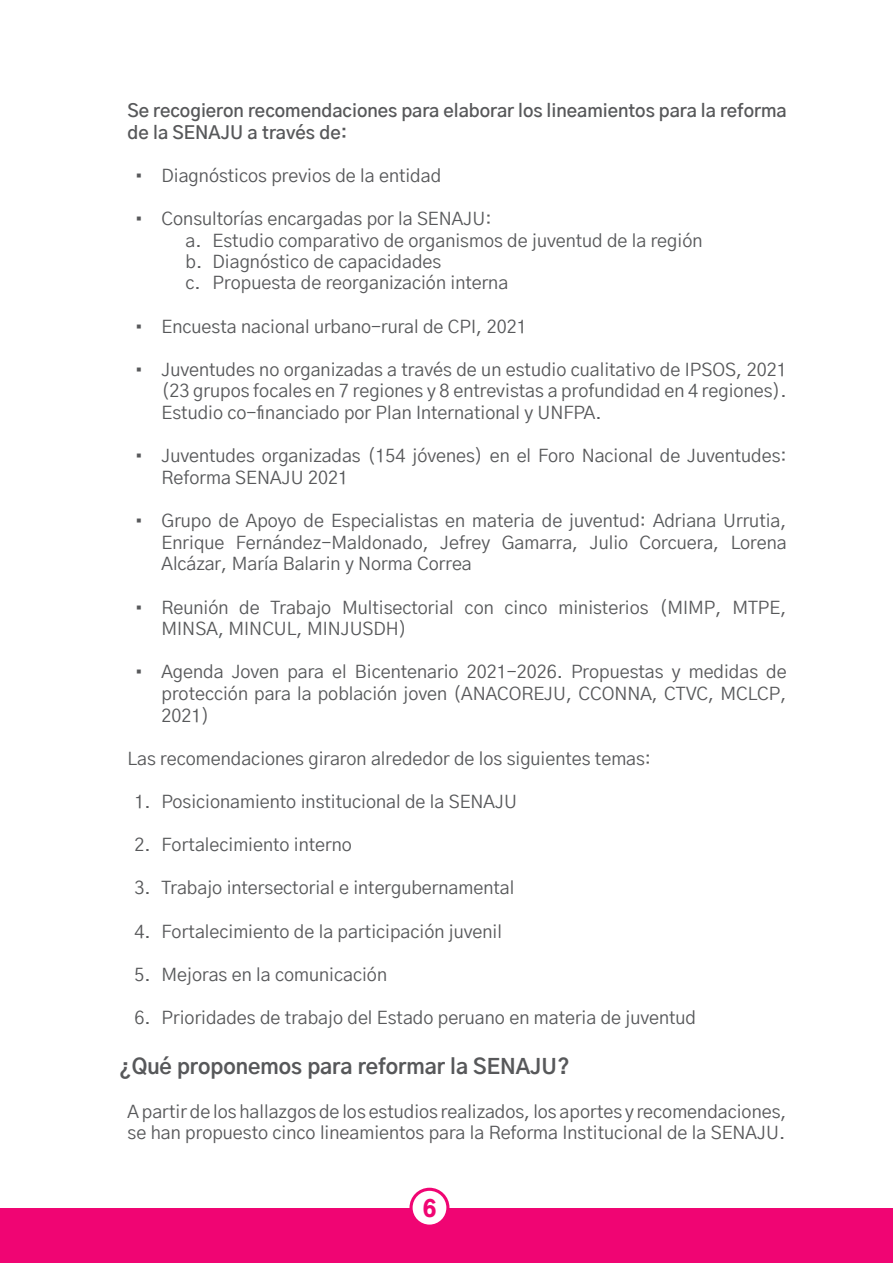
<style>
.page{position:relative;width:893px;height:1263px;background:#fff}
.page>*{position:absolute;margin:0;border:0;box-sizing:border-box;transform-origin:0 0}
.t1{font:900 22.5px "Gothic A1";color:#f00573}
.t2{font:700 21px "Gothic A1";color:#57585a}
.t3{font:18px/21.6px "Gothic A1";color:#57585a;text-align:justify}
.t4{font:600 18px/21.6px "Gothic A1";color:#57585a}
</style>
<div class="page">
<div style="left:0;top:1209px;width:893px;height:54px;background:#f00573"></div>
<svg style="left:409px;top:1188px;width:40px;height:40px"></svg>
<div style="left:413px;top:1191px;width:33px;height:33px;background:#fff;border-radius:50%"></div>
<p class="t4" style="left:128px;top:99px;width:661px">Se recogieron recomendaciones para elaborar los lineamientos para la reforma de la SENAJU a través de:</p>
<p class="t3" style="left:135px;top:164px;width:308px">• Diagnósticos previos de la entidad</p>
<p class="t3" style="left:135px;top:207px;width:358px">• Consultorías encargadas por la SENAJU:</p>
<p class="t3" style="left:186px;top:229px;width:518px">a. Estudio comparativo de organismos de juventud de la región</p>
<p class="t3" style="left:186px;top:250px;width:257px">b. Diagnóstico de capacidades</p>
<p class="t3" style="left:186px;top:272px;width:324px">c. Propuesta de reorganización interna</p>
<p class="t3" style="left:135px;top:315px;width:394px">• Encuesta nacional urbano-rural de CPI, 2021</p>
<p class="t3" style="left:162px;top:358px;width:627px;text-indent:-27px">• Juventudes no organizadas a través de un estudio cualitativo de IPSOS, 2021 (23 grupos focales en 7 regiones y 8 entrevistas a profundidad en 4 regiones).<br>Estudio co-financiado por Plan International y UNFPA.</p>
<p class="t3" style="left:162px;top:444px;width:627px;text-indent:-27px">• Juventudes organizadas (154 jóvenes) en el Foro Nacional de Juventudes:<br>Reforma SENAJU 2021</p>
<p class="t3" style="left:162px;top:509px;width:627px;text-indent:-27px">• Grupo de Apoyo de Especialistas en materia de juventud: Adriana Urrutia, Enrique Fernández-Maldonado, Jefrey Gamarra, Julio Corcuera, Lorena Alcázar, María Balarin y Norma Correa</p>
<p class="t3" style="left:162px;top:596px;width:627px;text-indent:-27px">• Reunión de Trabajo Multisectorial con cinco ministerios (MIMP, MTPE,<br>MINSA, MINCUL, MINJUSDH)</p>
<p class="t3" style="left:162px;top:660px;width:627px;text-indent:-27px">• Agenda Joven para el Bicentenario 2021-2026. Propuestas y medidas de protección para la población joven (ANACOREJU, CCONNA, CTVC, MCLCP, 2021)</p>
<p class="t3" style="left:128px;top:747px;width:525px">Las recomendaciones giraron alrededor de los siguientes temas:</p>
<p class="t3" style="left:135px;top:790px;width:384px">1. Posicionamiento institucional de la SENAJU</p>
<p class="t3" style="left:135px;top:833px;width:219px">2. Fortalecimiento interno</p>
<p class="t3" style="left:135px;top:876px;width:381px">3. Trabajo intersectorial e intergubernamental</p>
<p class="t3" style="left:135px;top:920px;width:369px">4. Fortalecimiento de la participación juvenil</p>
<p class="t3" style="left:135px;top:963px;width:254px">5. Mejoras en la comunicación</p>
<p class="t3" style="left:135px;top:1006px;width:563px">6. Prioridades de trabajo del Estado peruano en materia de juventud</p>
<p class="t2" style="left:119px;top:1050px;width:452px">¿Qué proponemos para reformar la SENAJU?</p>
<p class="t3" style="left:128px;top:1100px;width:661px">A partir de los hallazgos de los estudios realizados, los aportes y recomendaciones, se han propuesto cinco lineamientos para la Reforma Institucional de la SENAJU.</p>
<p class="t1" style="left:423px;top:1190px;width:15px">6</p>
</div>
